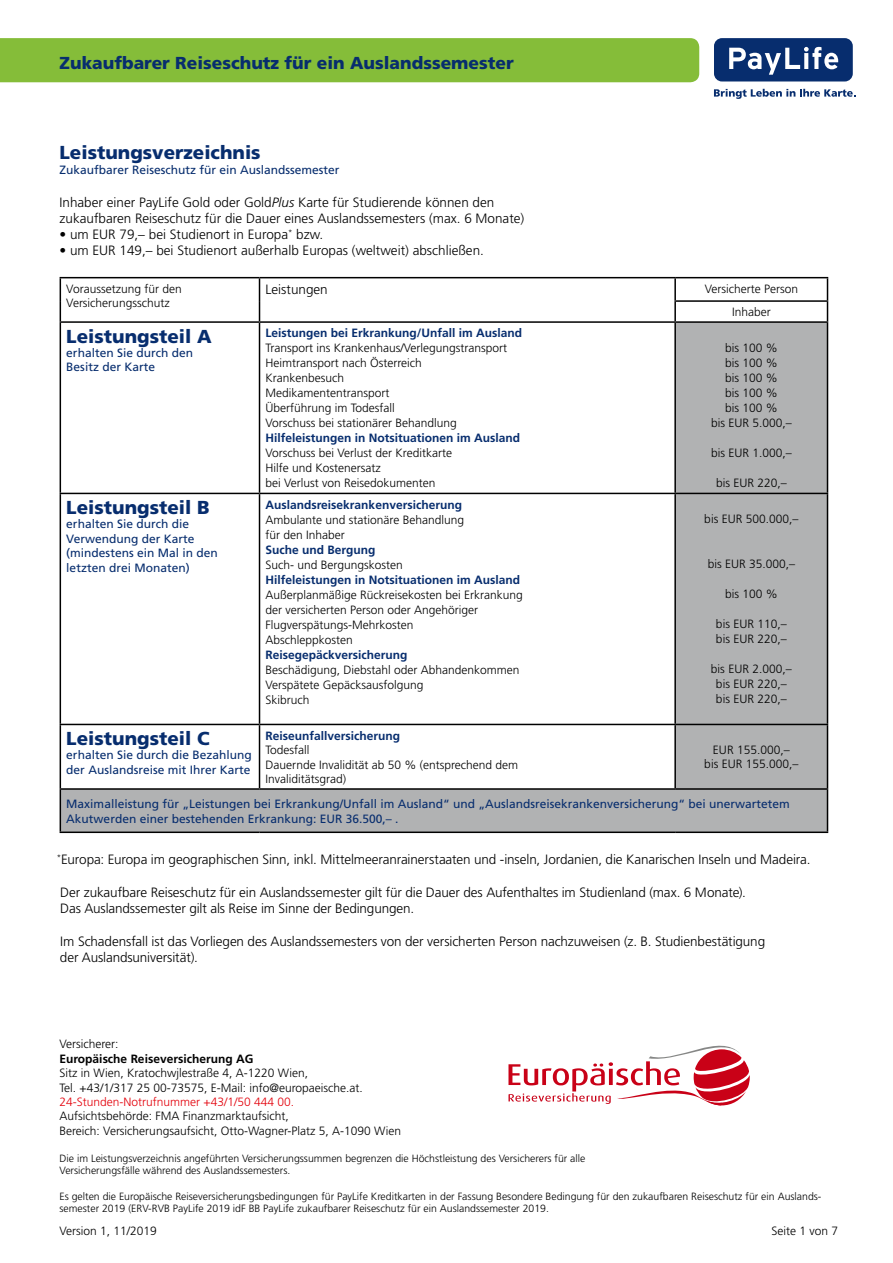
<style>
.page{position:relative;width:893px;height:1263px;background:#fff}
.page>*{position:absolute;margin:0;border:0;box-sizing:border-box;transform-origin:0 0}
.t1{font:900 18.75px "Frutiger";color:#072d6e}
.t2{font:900 17.4px "Frutiger";color:#072d6e}
.t3{font:300 13.5px/16.2px "Frutiger";letter-spacing:-.005em;color:#000}
.t4{font:300 13.5px "Frutiger LT Std";color:#000}
.t5{font:300 12px/15px "Frutiger LT Std";color:#000}
.t6{font:12px/14.4px "Frutiger";color:#072d6e}
.t7{font:300 12px/14.4px "Frutiger";color:#000}
.t8{font:700 12px "Frutiger";color:#072d6e}
.t9{font:300 12px "Frutiger";color:#e3000b}
.t10{font:700 12px "Frutiger";color:#000}
.t11{font:300 10.5px/12.6px "Frutiger";color:#000}
.s1{font-style:italic}
</style>
<div class="page">
<div style="left:0;top:38px;width:699px;height:44px;background:#85bd39"></div>
<div style="left:714px;top:38px;width:139px;height:43px;background:#072d6e;border-radius:8px"></div>
<svg style="left:729px;top:47px;width:109px;height:28px"></svg>
<svg style="left:714px;top:89px;width:141px;height:10px"></svg>
<svg style="left:508px;top:1045px;width:242px;height:61px"></svg>
<svg style="left:61px;top:323px;width:766px;height:508px"></svg>
<hr style="left:60px;top:277px;width:199px;height:1px;background:#000">
<hr style="left:259px;top:277px;width:416px;height:1px;background:#000">
<hr style="left:675px;top:277px;width:153px;height:1px;background:#000">
<hr style="left:674px;top:278px;width:2px;height:22px;background:#000">
<svg style="left:60px;top:278px;width:1px;height:43px"></svg>
<svg style="left:259px;top:278px;width:1px;height:43px"></svg>
<hr style="left:674px;top:300px;width:154px;height:2px;background:#000">
<svg style="left:674px;top:302px;width:2px;height:19px"></svg>
<svg style="left:827px;top:278px;width:1px;height:43px"></svg>
<hr style="left:60px;top:321px;width:199px;height:2px;background:#000">
<hr style="left:60px;top:323px;width:1px;height:170px;background:#000">
<hr style="left:259px;top:321px;width:416px;height:2px;background:#000">
<hr style="left:259px;top:323px;width:1px;height:170px;background:#000">
<hr style="left:675px;top:321px;width:153px;height:2px;background:#000">
<hr style="left:674px;top:323px;width:2px;height:170px;background:#000">
<hr style="left:827px;top:323px;width:1px;height:170px;background:#000">
<hr style="left:60px;top:493px;width:199px;height:1px;background:#000">
<hr style="left:60px;top:494px;width:1px;height:230px;background:#000">
<hr style="left:259px;top:493px;width:416px;height:1px;background:#000">
<hr style="left:259px;top:494px;width:1px;height:230px;background:#000">
<hr style="left:675px;top:493px;width:153px;height:1px;background:#000">
<hr style="left:674px;top:494px;width:2px;height:230px;background:#000">
<hr style="left:827px;top:494px;width:1px;height:230px;background:#000">
<hr style="left:60px;top:724px;width:199px;height:1px;background:#000">
<hr style="left:60px;top:725px;width:1px;height:63px;background:#000">
<hr style="left:259px;top:724px;width:416px;height:1px;background:#000">
<hr style="left:259px;top:725px;width:1px;height:63px;background:#000">
<hr style="left:675px;top:724px;width:153px;height:1px;background:#000">
<hr style="left:674px;top:725px;width:2px;height:63px;background:#000">
<hr style="left:827px;top:725px;width:1px;height:63px;background:#000">
<hr style="left:60px;top:788px;width:199px;height:2px;background:#000">
<hr style="left:60px;top:790px;width:1px;height:41px;background:#000">
<hr style="left:259px;top:788px;width:416px;height:2px;background:#000">
<hr style="left:675px;top:788px;width:153px;height:2px;background:#000">
<hr style="left:827px;top:790px;width:1px;height:41px;background:#000">
<hr style="left:60px;top:831px;width:199px;height:2px;background:#000">
<hr style="left:259px;top:831px;width:416px;height:2px;background:#000">
<hr style="left:675px;top:831px;width:153px;height:2px;background:#000">
<h2 class="t2" style="left:60px;top:52px;width:456px">Zukaufbarer Reiseschutz für ein Auslandssemester</h2>
<h1 class="t1" style="left:60px;top:141px;width:203px">Leistungsverzeichnis</h1>
<p class="t6" style="left:60px;top:162px;width:282px">Zukaufbarer Reiseschutz für ein Auslandssemester</p>
<p class="t3" style="left:60px;top:194px;width:466px">Inhaber einer PayLife Gold oder Gold<span class="s1">Plus</span> Karte für Studierende können den zukaufbaren Reiseschutz für die Dauer eines Auslandssemesters (max. 6 Monate)</p>
<p class="t3" style="left:60px;top:226px;width:265px">• um EUR 79,– bei Studienort in Europa<sup>*</sup> bzw.</p>
<p class="t3" style="left:60px;top:242px;width:426px">• um EUR 149,– bei Studienort außerhalb Europas (weltweit) abschließen.</p>
<p class="t7" style="left:66px;top:282px;width:117px">Voraussetzung für den<br>Versicherungsschutz</p>
<p class="t4" style="left:265px;top:281px;width:64px">Leistungen</p>
<p class="t5" style="left:705px;top:277px;width:95px;line-height:23.4px;text-align:center">Versicherte Person<br>Inhaber</p>
<h1 class="t1" style="left:66px;top:325px;width:147px">Leistungsteil A</h1>
<p class="t6" style="left:66px;top:346px;width:128px">erhalten Sie durch den<br>Besitz der Karte</p>
<p class="t8" style="left:265px;top:326px;width:258px">Leistungen bei Erkrankung/Unfall im Ausland</p>
<p class="t5" style="left:265px;top:341px;width:243px">Transport ins Krankenhaus/Verlegungstransport<br>Heimtransport nach Österreich<br>Krankenbesuch<br>Medikamententransport<br>Überführung im Todesfall<br>Vorschuss bei stationärer Behandlung</p>
<p class="t8" style="left:265px;top:431px;width:256px">Hilfeleistungen in Notsituationen im Ausland</p>
<p class="t5" style="left:265px;top:446px;width:188px">Vorschuss bei Verlust der Kreditkarte<br>Hilfe und Kostenersatz<br>bei Verlust von Reisedokumenten</p>
<p class="t5" style="left:711px;top:341px;width:82px;text-align:center">bis 100 %<br>bis 100 %<br>bis 100 %<br>bis 100 %<br>bis 100 %<br>bis EUR 5.000,–</p>
<p class="t5" style="left:711px;top:446px;width:82px">bis EUR 1.000,–</p>
<p class="t5" style="left:716px;top:476px;width:72px">bis EUR 220,–</p>
<h1 class="t1" style="left:66px;top:496px;width:145px">Leistungsteil B</h1>
<p class="t6" style="left:66px;top:517px;width:153px">erhalten Sie durch die<br>Verwendung der Karte (mindestens ein Mal in den letzten drei Monaten)</p>
<p class="t8" style="left:265px;top:497px;width:198px">Auslandsreisekrankenversicherung</p>
<p class="t5" style="left:265px;top:512px;width:200px">Ambulante und stationäre Behandlung für den Inhaber</p>
<p class="t8" style="left:265px;top:542px;width:112px">Suche und Bergung</p>
<p class="t5" style="left:265px;top:557px;width:139px">Such- und Bergungskosten</p>
<p class="t8" style="left:265px;top:572px;width:256px">Hilfeleistungen in Notsituationen im Ausland</p>
<p class="t5" style="left:265px;top:587px;width:259px">Außerplanmäßige Rückreisekosten bei Erkrankung der versicherten Person oder Angehöriger Flugverspätungs-Mehrkosten<br>Abschleppkosten</p>
<p class="t8" style="left:265px;top:647px;width:144px">Reisegepäckversicherung</p>
<p class="t5" style="left:265px;top:662px;width:256px">Beschädigung, Diebstahl oder Abhandenkommen<br>Verspätete Gepäcksausfolgung<br>Skibruch</p>
<p class="t5" style="left:704px;top:512px;width:96px">bis EUR 500.000,–</p>
<p class="t5" style="left:708px;top:557px;width:89px">bis EUR 35.000,–</p>
<p class="t5" style="left:725px;top:587px;width:54px">bis 100 %</p>
<p class="t5" style="left:716px;top:617px;width:72px">bis EUR 110,– bis EUR 220,–</p>
<p class="t5" style="left:711px;top:662px;width:82px;text-align:center">bis EUR 2.000,– bis EUR 220,– bis EUR 220,–</p>
<p class="t8" style="left:265px;top:728px;width:136px">Reiseunfallversicherung</p>
<p class="t5" style="left:265px;top:743px;width:254px;line-height:14.4px">Todesfall<br>Dauernde Invalidität ab 50 % (entsprechend dem<br>Invaliditätsgrad)</p>
<p class="t5" style="left:704px;top:743px;width:96px;line-height:14.4px;text-align:center">EUR 155.000,–<br>bis EUR 155.000,–</p>
<p class="t6" style="left:66px;top:797px;width:725px">Maximalleistung für „Leistungen bei Erkrankung/Unfall im Ausland“ und „Auslandsreisekrankenversicherung“ bei unerwartetem<br>Akutwerden einer bestehenden Erkrankung: EUR 36.500,– .</p>
<h1 class="t1" style="left:66px;top:727px;width:145px">Leistungsteil C</h1>
<p class="t6" style="left:66px;top:748px;width:187px">erhalten Sie durch die Bezahlung der Auslandsreise mit Ihrer Karte</p>
<p class="t3" style="left:57px;top:852px;width:755px"><sup>*</sup>Europa: Europa im geographischen Sinn, inkl. Mittelmeeranrainerstaaten und -inseln, Jordanien, die Kanarischen Inseln und Madeira.</p>
<p class="t3" style="left:60px;top:884px;width:687px">Der zukaufbare Reiseschutz für ein Auslandssemester gilt für die Dauer des Aufenthaltes im Studienland (max. 6 Monate).<br>Das Auslandssemester gilt als Reise im Sinne der Bedingungen.</p>
<p class="t3" style="left:60px;top:933px;width:707px">Im Schadensfall ist das Vorliegen des Auslandssemesters von der versicherten Person nachzuweisen (z. B. Studienbestätigung der Auslandsuniversität).</p>
<p class="t7" style="left:60px;top:1037px;width:61px">Versicherer:</p>
<p class="t10" style="left:60px;top:1051px;width:195px">Europäische Reiseversicherung AG</p>
<p class="t7" style="left:60px;top:1066px;width:305px">Sitz in Wien, Kratochwjlestraße 4, A-1220 Wien,<br>Tel. +43/1/317 25 00-73575, E-Mail: info@europaeische.at.</p>
<p class="t9" style="left:60px;top:1095px;width:236px">24-Stunden-Notrufnummer +43/1/50 444 00.</p>
<p class="t7" style="left:60px;top:1109px;width:343px">Aufsichtsbehörde: FMA Finanzmarktaufsicht,<br>Bereich: Versicherungsaufsicht, Otto-Wagner-Platz 5, A-1090 Wien</p>
<p class="t11" style="left:60px;top:1152px;width:527px">Die im Leistungsverzeichnis angeführten Versicherungssummen begrenzen die Höchstleistung des Versicherers für alle<br>Versicherungsfälle während des Auslandssemesters.</p>
<p class="t11" style="left:60px;top:1190px;width:763px">Es gelten die Europäische Reiseversicherungsbedingungen für PayLife Kreditkarten in der Fassung Besondere Bedingung für den zukaufbaren Reiseschutz für ein Auslands&shy;semester 2019 (ERV-RVB PayLife 2019 idF BB PayLife zukaufbarer Reiseschutz für ein Auslandssemester 2019.</p>
<p class="t5" style="left:60px;top:1223px;width:99px">Version 1, 11/2019</p>
<p class="t5" style="left:771px;top:1223px;width:68px">Seite 1 von 7</p>
</div>
